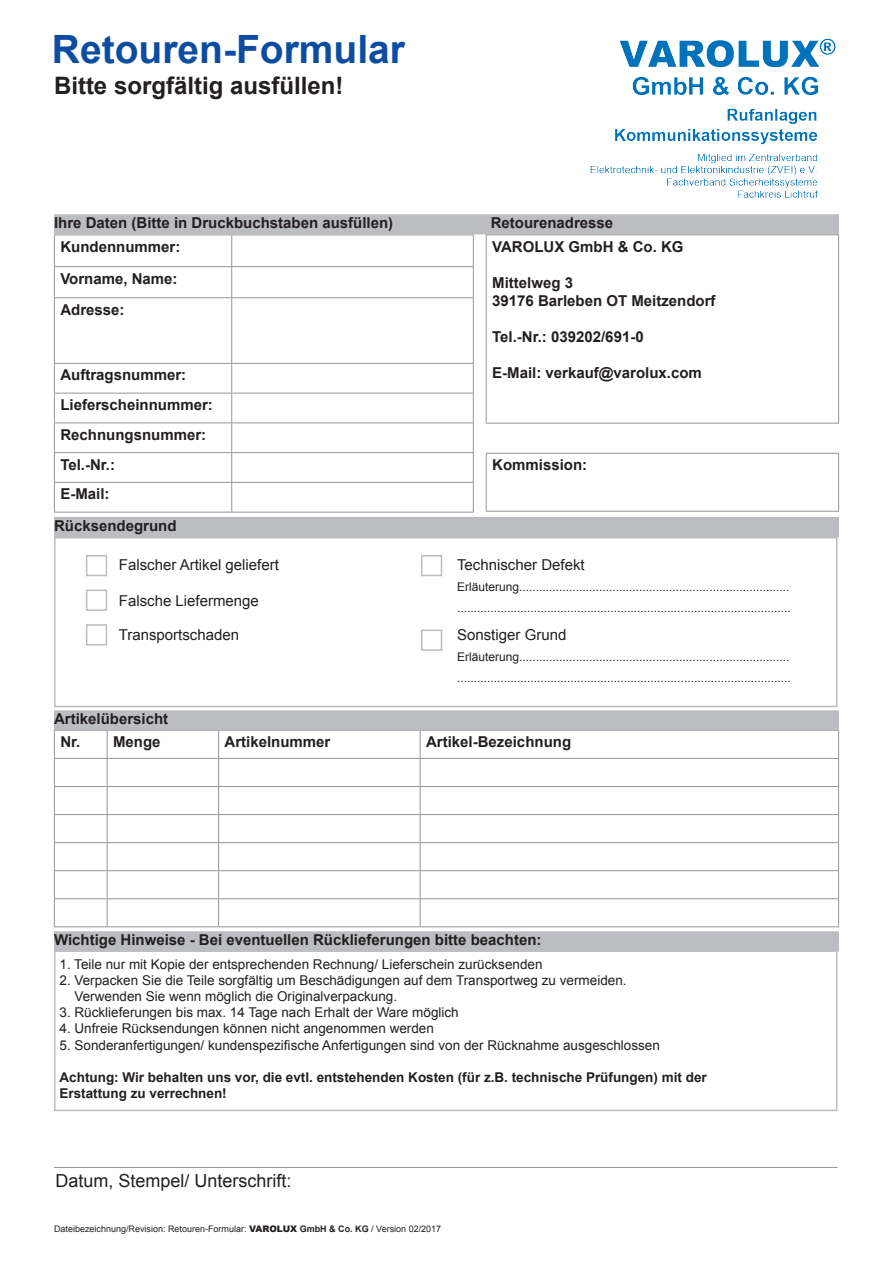
<style>
.page{position:relative;width:893px;height:1263px;background:#fff}
.page>*{position:absolute;margin:0;border:0;box-sizing:border-box;transform-origin:0 0}
.t1{font:700 39px "Arial";color:#0d4da1}
.t2{font:700 24px "Arial";color:#231f20}
.t3{font:18px "Arial";color:#231f20}
.t4{font:700 15px "Arial";color:#231f20}
.t5{font:15px "Arial";color:#231f20}
.t6{font:13.5px/16.2px "Arial";color:#231f20}
.t7{font:700 13.5px/16.2px "Arial";color:#231f20}
.t8{font:12px "Arial";color:#231f20}
.t9{font:9px "Arial";color:#231f20}
.s1{font-weight:900}
.s2{font-weight:700}
</style>
<div class="page">
<hr style="left:54px;top:730px;width:53px;height:1px;background:#939598">
<hr style="left:107px;top:730px;width:112px;height:1px;background:#939598">
<hr style="left:219px;top:730px;width:201px;height:1px;background:#939598">
<hr style="left:420px;top:730px;width:419px;height:1px;background:#939598">
<hr style="left:54px;top:758px;width:53px;height:1px;background:#939598">
<hr style="left:107px;top:758px;width:112px;height:1px;background:#939598">
<hr style="left:219px;top:758px;width:201px;height:1px;background:#939598">
<hr style="left:420px;top:758px;width:419px;height:1px;background:#939598">
<hr style="left:54px;top:786px;width:53px;height:1px;background:#939598">
<hr style="left:107px;top:786px;width:112px;height:1px;background:#939598">
<hr style="left:219px;top:786px;width:201px;height:1px;background:#939598">
<hr style="left:420px;top:786px;width:419px;height:1px;background:#939598">
<hr style="left:54px;top:814px;width:53px;height:1px;background:#939598">
<hr style="left:107px;top:814px;width:112px;height:1px;background:#939598">
<hr style="left:219px;top:814px;width:201px;height:1px;background:#939598">
<hr style="left:420px;top:814px;width:419px;height:1px;background:#939598">
<hr style="left:54px;top:842px;width:53px;height:1px;background:#939598">
<hr style="left:107px;top:842px;width:112px;height:1px;background:#939598">
<hr style="left:219px;top:842px;width:201px;height:1px;background:#939598">
<hr style="left:420px;top:842px;width:419px;height:1px;background:#939598">
<hr style="left:54px;top:870px;width:53px;height:1px;background:#939598">
<hr style="left:107px;top:870px;width:112px;height:1px;background:#939598">
<hr style="left:219px;top:870px;width:201px;height:1px;background:#939598">
<hr style="left:420px;top:870px;width:419px;height:1px;background:#939598">
<hr style="left:54px;top:898px;width:53px;height:1px;background:#939598">
<svg style="left:54px;top:731px;width:1px;height:195px"></svg>
<hr style="left:107px;top:898px;width:112px;height:1px;background:#939598">
<svg style="left:107px;top:731px;width:1px;height:195px"></svg>
<hr style="left:219px;top:898px;width:201px;height:1px;background:#939598">
<svg style="left:218px;top:731px;width:1px;height:195px"></svg>
<hr style="left:420px;top:898px;width:419px;height:1px;background:#939598">
<svg style="left:420px;top:731px;width:1px;height:195px"></svg>
<svg style="left:838px;top:731px;width:1px;height:195px"></svg>
<hr style="left:54px;top:926px;width:53px;height:1px;background:#939598">
<hr style="left:107px;top:926px;width:112px;height:1px;background:#939598">
<hr style="left:219px;top:926px;width:201px;height:1px;background:#939598">
<hr style="left:420px;top:926px;width:419px;height:1px;background:#939598">
<hr style="left:54px;top:1167px;width:783px;height:1px;background:#939598">
<img style="left:590px;top:38px;width:246px;height:160px">
<hr style="left:54px;top:234px;width:178px;height:1px;background:#939598">
<hr style="left:54px;top:235px;width:1px;height:31px;background:#939598">
<hr style="left:232px;top:234px;width:242px;height:1px;background:#939598">
<hr style="left:231px;top:235px;width:1px;height:31px;background:#939598">
<hr style="left:473px;top:235px;width:1px;height:31px;background:#939598">
<hr style="left:54px;top:266px;width:178px;height:1px;background:#939598">
<hr style="left:54px;top:267px;width:1px;height:30px;background:#939598">
<hr style="left:232px;top:266px;width:242px;height:1px;background:#939598">
<hr style="left:231px;top:267px;width:1px;height:30px;background:#939598">
<hr style="left:473px;top:267px;width:1px;height:30px;background:#939598">
<hr style="left:54px;top:297px;width:178px;height:1px;background:#939598">
<hr style="left:54px;top:298px;width:1px;height:65px;background:#939598">
<hr style="left:232px;top:297px;width:242px;height:1px;background:#939598">
<hr style="left:231px;top:298px;width:1px;height:65px;background:#939598">
<hr style="left:473px;top:298px;width:1px;height:65px;background:#939598">
<hr style="left:54px;top:363px;width:178px;height:1px;background:#939598">
<hr style="left:232px;top:363px;width:242px;height:1px;background:#939598">
<hr style="left:54px;top:393px;width:178px;height:1px;background:#939598">
<hr style="left:232px;top:393px;width:242px;height:1px;background:#939598">
<hr style="left:54px;top:422px;width:178px;height:1px;background:#939598">
<hr style="left:232px;top:422px;width:242px;height:1px;background:#939598">
<hr style="left:54px;top:452px;width:178px;height:1px;background:#939598">
<hr style="left:232px;top:452px;width:242px;height:1px;background:#939598">
<hr style="left:54px;top:482px;width:178px;height:1px;background:#939598">
<svg style="left:54px;top:364px;width:1px;height:148px"></svg>
<hr style="left:232px;top:482px;width:242px;height:1px;background:#939598">
<svg style="left:231px;top:364px;width:1px;height:148px"></svg>
<svg style="left:473px;top:364px;width:1px;height:148px"></svg>
<hr style="left:54px;top:512px;width:178px;height:1px;background:#939598">
<hr style="left:232px;top:512px;width:242px;height:1px;background:#939598">
<div style="left:54px;top:710px;width:785px;height:20px;background:#bcbdc0;border:2px solid #bcbdc0"></div>
<div style="left:54px;top:537px;width:783px;height:170px;background:#fff;border:2px solid #bcbdc0"></div>
<div style="left:86px;top:555px;width:21px;height:21px;background:#fff;border:2px solid #bcbdc0"></div>
<div style="left:86px;top:590px;width:21px;height:21px;background:#fff;border:2px solid #bcbdc0"></div>
<div style="left:86px;top:624px;width:21px;height:21px;background:#fff;border:2px solid #bcbdc0"></div>
<div style="left:421px;top:555px;width:21px;height:21px;background:#fff;border:2px solid #bcbdc0"></div>
<div style="left:421px;top:629px;width:21px;height:22px;background:#fff;border:2px solid #bcbdc0"></div>
<div style="left:54px;top:517px;width:785px;height:20px;background:#bcbdc0"></div>
<div style="left:54px;top:214px;width:785px;height:20px;background:#bcbdc0;border:2px solid #bcbdc0"></div>
<hr style="left:486px;top:234px;width:353px;height:1px;background:#939598">
<hr style="left:486px;top:235px;width:1px;height:188px;background:#939598">
<hr style="left:838px;top:235px;width:1px;height:188px;background:#939598">
<hr style="left:486px;top:423px;width:353px;height:1px;background:#939598">
<div style="left:54px;top:931px;width:785px;height:20px;background:#bcbdc0;border:2px solid #bcbdc0"></div>
<div style="left:54px;top:950px;width:783px;height:161px;background:#fff;border:2px solid #bcbdc0"></div>
<hr style="left:486px;top:453px;width:353px;height:1px;background:#939598">
<hr style="left:486px;top:454px;width:1px;height:57px;background:#939598">
<hr style="left:838px;top:454px;width:1px;height:57px;background:#939598">
<hr style="left:486px;top:511px;width:353px;height:1px;background:#939598">
<p class="t1" style="left:52px;top:24px;width:355px">Retouren-Formular</p>
<p class="t2" style="left:54px;top:70px;width:291px">Bitte sorgfältig ausfüllen!</p>
<p class="t4" style="left:54px;top:213px;width:341px">Ihre Daten (Bitte in Druckbuchstaben ausfüllen)</p>
<p class="t4" style="left:491px;top:213px;width:124px">Retourenadresse</p>
<p class="t4" style="left:492px;top:237px;width:193px">VAROLUX GmbH &amp; Co. KG</p>
<p class="t4" style="left:492px;top:273px;width:82px">Mittelweg 3</p>
<p class="t4" style="left:492px;top:291px;width:225px">39176 Barleben OT Meitzendorf</p>
<p class="t4" style="left:492px;top:327px;width:153px">Tel.-Nr.: 039202/691-0</p>
<p class="t4" style="left:492px;top:363px;width:211px">E-Mail: verkauf@varolux.com</p>
<p class="t4" style="left:60px;top:237px;width:121px">Kundennummer:</p>
<p class="t4" style="left:60px;top:268px;width:119px">Vorname, Name:</p>
<p class="t4" style="left:60px;top:299px;width:66px">Adresse:</p>
<p class="t4" style="left:60px;top:365px;width:127px">Auftragsnummer:</p>
<p class="t4" style="left:60px;top:395px;width:154px">Lieferscheinnummer:</p>
<p class="t4" style="left:60px;top:424px;width:147px">Rechnungsnummer:</p>
<p class="t4" style="left:60px;top:454px;width:56px">Tel.-Nr.:</p>
<p class="t4" style="left:60px;top:484px;width:51px">E-Mail:</p>
<p class="t4" style="left:492px;top:455px;width:97px">Kommission:</p>
<p class="t4" style="left:54px;top:515px;width:124px">Rücksendegrund</p>
<p class="t5" style="left:119px;top:555px;width:162px">Falscher Artikel geliefert</p>
<p class="t5" style="left:119px;top:591px;width:142px">Falsche Liefermenge</p>
<p class="t5" style="left:119px;top:625px;width:122px">Transportschaden</p>
<p class="t4" style="left:54px;top:709px;width:116px">Artikelübersicht</p>
<p class="t5" style="left:457px;top:555px;width:129px">Technischer Defekt</p>
<p class="t8" style="left:457px;top:579px;width:334px">Erläuterung.................................................................................</p>
<p class="t8" style="left:457px;top:600px;width:335px">....................................................................................................</p>
<p class="t5" style="left:457px;top:625px;width:111px">Sonstiger Grund</p>
<p class="t8" style="left:457px;top:649px;width:334px">Erläuterung.................................................................................</p>
<p class="t8" style="left:457px;top:670px;width:335px">....................................................................................................</p>
<p class="t4" style="left:60px;top:732px;width:22px">Nr.</p>
<p class="t4" style="left:113px;top:732px;width:49px">Menge</p>
<p class="t4" style="left:225px;top:732px;width:107px">Artikelnummer</p>
<p class="t4" style="left:426px;top:732px;width:147px">Artikel-Bezeichnung</p>
<p class="t4" style="left:54px;top:930px;width:489px">Wichtige Hinweise - Bei eventuellen Rücklieferungen bitte beachten:</p>
<p class="t6" style="left:60px;top:956px;width:484px">1. Teile nur mit Kopie der entsprechenden Rechnung/ Lieferschein zurücksenden</p>
<p class="t6" style="left:75px;top:972px;width:554px;text-indent:-15px">2. Verpacken Sie die Teile sorgfältig um Beschädigungen auf dem Transportweg zu vermeiden.<br>Verwenden Sie wenn möglich die Originalverpackung.</p>
<p class="t6" style="left:60px;top:1004px;width:401px">3. Rücklieferungen bis max. 14 Tage nach Erhalt der Ware möglich</p>
<p class="t6" style="left:60px;top:1021px;width:376px">4. Unfreie Rücksendungen können nicht angenommen werden</p>
<p class="t6" style="left:60px;top:1037px;width:602px">5. Sonderanfertigungen/ kundenspezifische Anfertigungen sind von der Rücknahme ausgeschlossen</p>
<p class="t7" style="left:60px;top:1069px;width:649px">Achtung: Wir behalten uns vor, die evtl. entstehenden Kosten (für z.B. technische Prüfungen) mit der<br>Erstattung zu verrechnen!</p>
<p class="t3" style="left:56px;top:1169px;width:238px">Datum, Stempel/ Unterschrift:</p>
<p class="t9" style="left:54px;top:1223px;width:389px">Dateibezeichnung/Revision: Retouren-Formular: <span class="s1">VAROLUX</span> <span class="s2">GmbH &amp; Co. KG</span> / Version 02/2017</p>
</div>
